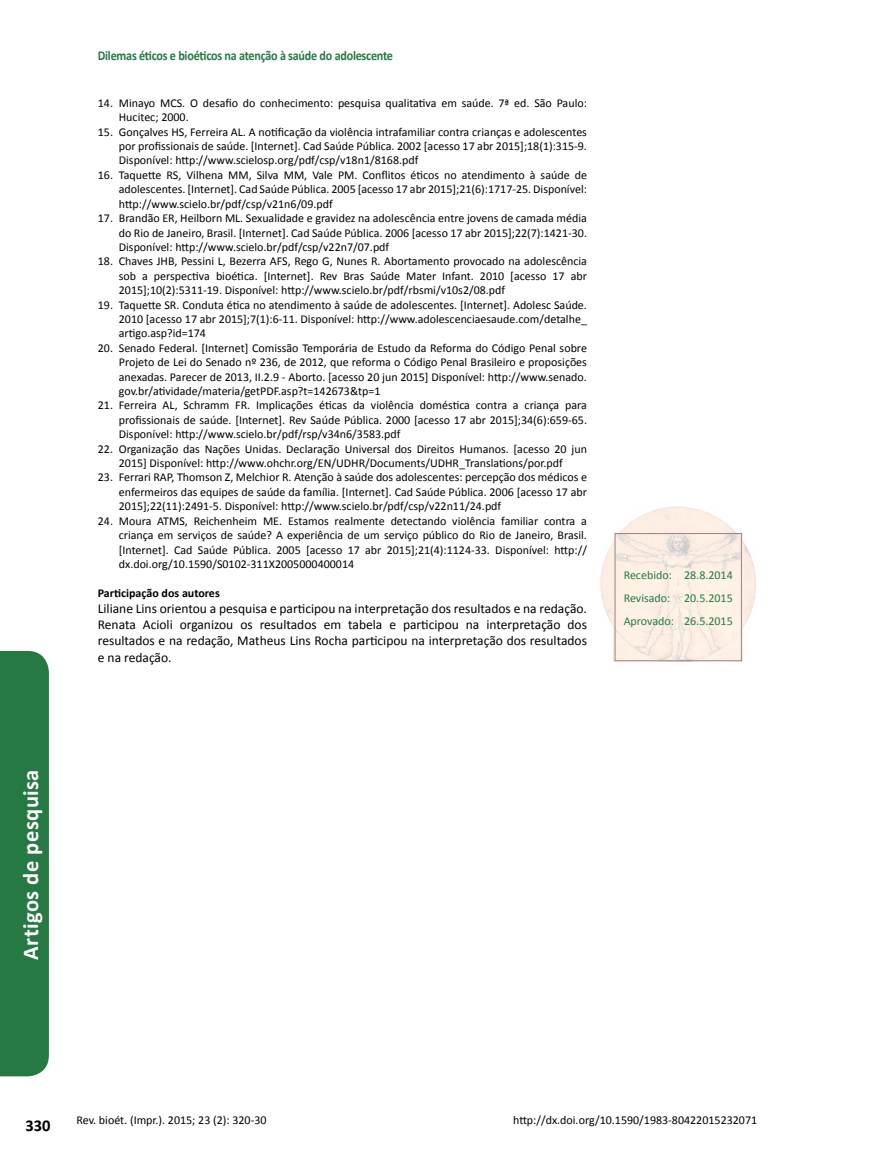
<style>
.page{position:relative;width:872px;height:1170px;background:#fff}
.page>*{position:absolute;margin:0;border:0;box-sizing:border-box;transform-origin:0 0}
.t1{font:700 22.5px "Calibri";letter-spacing:.02em;color:#fff}
.t2{font:700 16.5px "Calibri";color:#000}
.t3{font:13.5px/16.2px "Calibri";color:#000;text-align:justify}
.t4{font:700 13.5px "Calibri";letter-spacing:-.02em;color:#267942;scale:.9 1}
.t5{font:12px/14.4px "Calibri";color:#000;text-align:justify}
.t6{font:12px/23px "Calibri";color:#267942;text-align:justify}
.t7{font:700 12px "Calibri";color:#000}
</style>
<div class="page">
<img style="left:600px;top:506px;width:156px;height:155px">
<div style="left:615px;top:533px;width:126px;height:127px;border:1px solid #a38483"></div>
<div style="left:0;top:651px;width:49px;height:425px;background:#267942"></div>
<h1 class="t1" style="left:16px;top:959px;width:192px;rotate:-90deg">Artigos de pesquisa</h1>
<p class="t4" style="left:98px;top:47px;width:329px">Dilemas éticos e bioéticos na atenção à saúde do adolescente</p>
<p class="t5" style="left:119px;top:96px;width:469px;text-indent:-21px">14. Minayo MCS. O desafio do conhecimento: pesquisa qualitativa em saúde. 7ª ed. São Paulo:<br>Hucitec; 2000.</p>
<p class="t5" style="left:119px;top:124px;width:469px;text-indent:-21px">15. Gonçalves HS, Ferreira AL. A notificação da violência intrafamiliar contra crianças e adolescentes por profissionais de saúde. [Internet]. Cad Saúde Pública. 2002 [acesso 17 abr 2015];18(1):315-9.<br>Disponível: http://www.scielosp.org/pdf/csp/v18n1/8168.pdf</p>
<p class="t5" style="left:119px;top:168px;width:469px;text-indent:-21px">16. Taquette RS, Vilhena MM, Silva MM, Vale PM. Conflitos éticos no atendimento à saúde de adolescentes. [Internet]. Cad Saúde Pública. 2005 [acesso 17 abr 2015];21(6):1717-25. Disponível: http://www.scielo.br/pdf/csp/v21n6/09.pdf</p>
<p class="t5" style="left:119px;top:211px;width:469px;text-indent:-21px">17. Brandão ER, Heilborn ML. Sexualidade e gravidez na adolescência entre jovens de camada média do Rio de Janeiro, Brasil. [Internet]. Cad Saúde Pública. 2006 [acesso 17 abr 2015];22(7):1421-30.<br>Disponível: http://www.scielo.br/pdf/csp/v22n7/07.pdf</p>
<p class="t5" style="left:119px;top:254px;width:469px;text-indent:-21px">18. Chaves JHB, Pessini L, Bezerra AFS, Rego G, Nunes R. Abortamento provocado na adolescência sob a perspectiva bioética. [Internet]. Rev Bras Saúde Mater Infant. 2010 [acesso 17 abr 2015];10(2):5311-19. Disponível: http://www.scielo.br/pdf/rbsmi/v10s2/08.pdf</p>
<p class="t5" style="left:119px;top:297px;width:469px;text-indent:-21px">19. Taquette SR. Conduta ética no atendimento à saúde de adolescentes. [Internet]. Adolesc Saúde.<br>2010 [acesso 17 abr 2015];7(1):6-11. Disponível: http://www.adolescenciaesaude.com/detalhe_ artigo.asp?id=174</p>
<p class="t5" style="left:119px;top:340px;width:469px;text-indent:-21px">20. Senado Federal. [Internet] Comissão Temporária de Estudo da Reforma do Código Penal sobre Projeto de Lei do Senado nº 236, de 2012, que reforma o Código Penal Brasileiro e proposições anexadas. Parecer de 2013, II.2.9 - Aborto. [acesso 20 jun 2015] Disponível: http://www.senado. gov.br/atividade/materia/getPDF.asp?t=142673&amp;tp=1</p>
<p class="t5" style="left:119px;top:398px;width:470px;text-indent:-21px">21. Ferreira AL, Schramm FR. Implicações éticas da violência doméstica contra a criança para profissionais de saúde. [Internet]. Rev Saúde Pública. 2000 [acesso 17 abr 2015];34(6):659-65.<br>Disponível: http://www.scielo.br/pdf/rsp/v34n6/3583.pdf</p>
<p class="t5" style="left:98px;top:441px;width:490px;text-align:center">22. Organização das Nações Unidas. Declaração Universal dos Direitos Humanos. [acesso 20 jun<br>2015] Disponível: http://www.ohchr.org/EN/UDHR/Documents/UDHR_Translations/por.pdf</p>
<p class="t5" style="left:119px;top:470px;width:469px;text-indent:-21px">23. Ferrari RAP, Thomson Z, Melchior R. Atenção à saúde dos adolescentes: percepção dos médicos e enfermeiros das equipes de saúde da família. [Internet]. Cad Saúde Pública. 2006 [acesso 17 abr 2015];22(11):2491-5. Disponível: http://www.scielo.br/pdf/csp/v22n11/24.pdf</p>
<p class="t5" style="left:119px;top:513px;width:469px;text-indent:-21px">24. Moura ATMS, Reichenheim ME. Estamos realmente detectando violência familiar contra a criança em serviços de saúde? A experiência de um serviço público do Rio de Janeiro, Brasil. [Internet]. Cad Saúde Pública. 2005 [acesso 17 abr 2015];21(4):1124-33. Disponível: http:// dx.doi.org/10.1590/S0102-311X2005000400014</p>
<p class="t7" style="left:98px;top:585px;width:123px">Participação dos autores</p>
<p class="t3" style="left:98px;top:600px;width:490px">Liliane Lins orientou a pesquisa e participou na interpretação dos resultados e na redação.<br>Renata Acioli organizou os resultados em tabela e participou na interpretação dos resultados e na redação, Matheus Lins Rocha participou na interpretação dos resultados e na redação.</p>
<p class="t6" style="left:623px;top:563px;width:111px">Recebido: 28.8.2014<br>Revisado: 20.5.2015<br>Aprovado: 26.5.2015</p>
<h2 class="t2" style="left:26px;top:1115px;width:27px">330</h2>
<p class="t5" style="left:77px;top:1113px;width:191px">Rev. bioét. (Impr.). 2015; 23 (2): 320-30</p>
<p class="t5" style="left:513px;top:1113px;width:245px">http://dx.doi.org/10.1590/1983-80422015232071</p>
</div>
